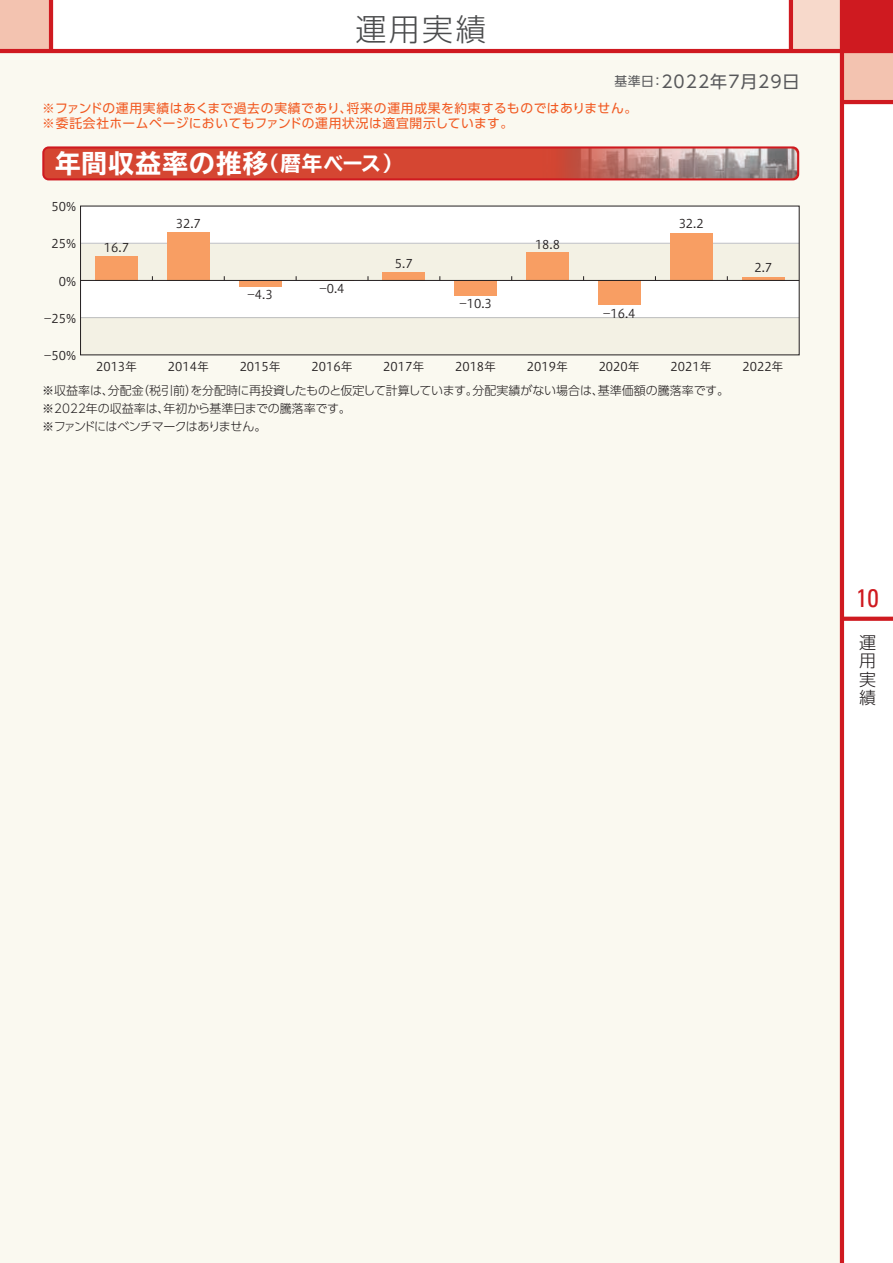
<style>
.page{position:relative;width:893px;height:1263px;background:#fff}
.page>*{position:absolute;margin:0;border:0;box-sizing:border-box;transform-origin:0 0}
.t1{font:300 30.9px "UD Shin Go Pro";color:#4b4c4d}
.t2{font:700 expanded 25.5px "TBUD Go Std";letter-spacing:.05em;color:#fff}
.t3{font:condensed 25.5px "Univers";color:#cf1a20}
.t4{font:16.95px "UD Shin Go Pro";letter-spacing:.06em;color:#57585a}
.t5{font:300 16.95px/18.6px "UD Shin Go Pro";color:#231f20;text-align:justify}
.t6{font:12.75px/14.9px "UD Shin Go Pro";letter-spacing:.045em;color:#f15921}
.t7{font:300 12px/18px "UD Shin Go Pro";letter-spacing:-.02em;color:#231f20}
.t8{font:12px "Hiragino UD Sans Std W3";color:#231f20}
.s1{font-size:12.75px}
.s2{font-size:20.4px}
</style>
<div class="page">
<div style="left:0;top:0;width:51px;height:51px;background:#f3c3b0"></div>
<div style="left:842px;top:0;width:51px;height:51px;background:#cf1a20"></div>
<div style="left:842px;top:51px;width:51px;height:51px;background:#f3c3b0"></div>
<div style="left:791px;top:0;width:51px;height:51px;background:#f7d9cb"></div>
<svg style="left:844px;top:617px;width:49px;height:4px"></svg>
<div style="left:0;top:51px;width:842px;height:1212px;background:#faf9f0"></div>
<hr style="left:840px;top:0;width:4px;height:1263px;background:#cf1a20">
<hr style="left:0;top:49px;width:893px;height:4px;background:#cf1a20">
<hr style="left:842px;top:100px;width:51px;height:4px;background:#cf1a20">
<hr style="left:49px;top:0;width:4px;height:51px;background:#cf1a20">
<hr style="left:789px;top:0;width:4px;height:51px;background:#cf1a20">
<div style="left:81px;top:243px;width:718px;height:37px;background:#f3f1e4"></div>
<div style="left:81px;top:206px;width:718px;height:37px;background:#fff"></div>
<div style="left:81px;top:280px;width:718px;height:38px;background:#fff"></div>
<div style="left:81px;top:318px;width:718px;height:37px;background:#f3f1e4"></div>
<hr style="left:81px;top:243px;width:718px;height:1px;background:#bcbdc0">
<hr style="left:81px;top:317px;width:718px;height:1px;background:#bcbdc0">
<svg style="left:42px;top:146px;width:757px;height:34px;background:#d44333"></svg>
<img style="left:543px;top:149px;width:254px;height:29px">
<hr style="left:742px;top:277px;width:43px;height:3px;background:#f89e63">
<div style="left:670px;top:233px;width:43px;height:47px;background:#f89e63"></div>
<div style="left:598px;top:280px;width:43px;height:25px;background:#f89e63"></div>
<div style="left:526px;top:252px;width:43px;height:28px;background:#f89e63"></div>
<div style="left:454px;top:280px;width:43px;height:16px;background:#f89e63"></div>
<div style="left:382px;top:272px;width:43px;height:8px;background:#f89e63"></div>
<div style="left:239px;top:280px;width:43px;height:7px;background:#f89e63"></div>
<div style="left:167px;top:232px;width:43px;height:48px;background:#f89e63"></div>
<div style="left:95px;top:256px;width:43px;height:24px;background:#f89e63"></div>
<hr style="left:81px;top:280px;width:718px;height:1px;background:#231f20">
<h1 class="t1" style="left:356px;top:4px;width:132px">運用実績</h1>
<h3 class="t4" style="left:614px;top:67px;width:187px"><span class="s1">基準日：</span>2022年7月29日</h3>
<p class="t6" style="left:42px;top:100px;width:597px">※ファンドの運用実績はあくまで過去の実績であり、将来の運用成果を約束するものではありません。※委託会社ホームページにおいてもファンドの運用状況は適宜開示しています。</p>
<h2 class="t2" style="left:55px;top:149px;width:349px">年間収益率の推移<span class="s2">（暦年ベース）</span></h2>
<p class="t8" style="left:52px;top:197px;width:26px">50%</p>
<p class="t8" style="left:52px;top:235px;width:26px">25%</p>
<p class="t8" style="left:59px;top:272px;width:19px">0%</p>
<p class="t8" style="left:44px;top:309px;width:34px">-25%</p>
<p class="t8" style="left:44px;top:347px;width:34px">-50%</p>
<p class="t8" style="left:104px;top:238px;width:27px">16.7</p>
<p class="t8" style="left:176px;top:214px;width:27px">32.7</p>
<p class="t8" style="left:248px;top:285px;width:27px">-4.3</p>
<p class="t8" style="left:319px;top:280px;width:27px">-0.4</p>
<p class="t8" style="left:395px;top:254px;width:19px">5.7</p>
<p class="t8" style="left:459px;top:295px;width:34px">-10.3</p>
<p class="t8" style="left:535px;top:235px;width:27px">18.8</p>
<p class="t8" style="left:603px;top:304px;width:34px">-16.4</p>
<p class="t8" style="left:679px;top:215px;width:27px">32.2</p>
<p class="t8" style="left:754px;top:258px;width:19px">2.7</p>
<p class="t8" style="left:96px;top:357px;width:43px">2013年</p>
<p class="t8" style="left:168px;top:357px;width:43px">2014年</p>
<p class="t8" style="left:240px;top:357px;width:43px">2015年</p>
<p class="t8" style="left:311px;top:357px;width:43px">2016年</p>
<p class="t8" style="left:383px;top:357px;width:43px">2017年</p>
<p class="t8" style="left:455px;top:357px;width:43px">2018年</p>
<p class="t8" style="left:527px;top:357px;width:43px">2019年</p>
<p class="t8" style="left:599px;top:357px;width:43px">2020年</p>
<p class="t8" style="left:670px;top:357px;width:43px">2021年</p>
<p class="t8" style="left:742px;top:357px;width:43px">2022年</p>
<p class="t7" style="left:42px;top:381px;width:688px">※収益率は、分配金（税引前）を分配時に再投資したものと仮定して計算しています。分配実績がない場合は、基準価額の騰落率です。※2022年の収益率は、年初から基準日までの騰落率です。<br>※ファンドにはベンチマークはありません。</p>
<h2 class="t3" style="left:856px;top:582px;width:24px">10</h2>
<h3 class="t5" style="left:859px;top:632px;width:18px">運用実績</h3>
</div>
